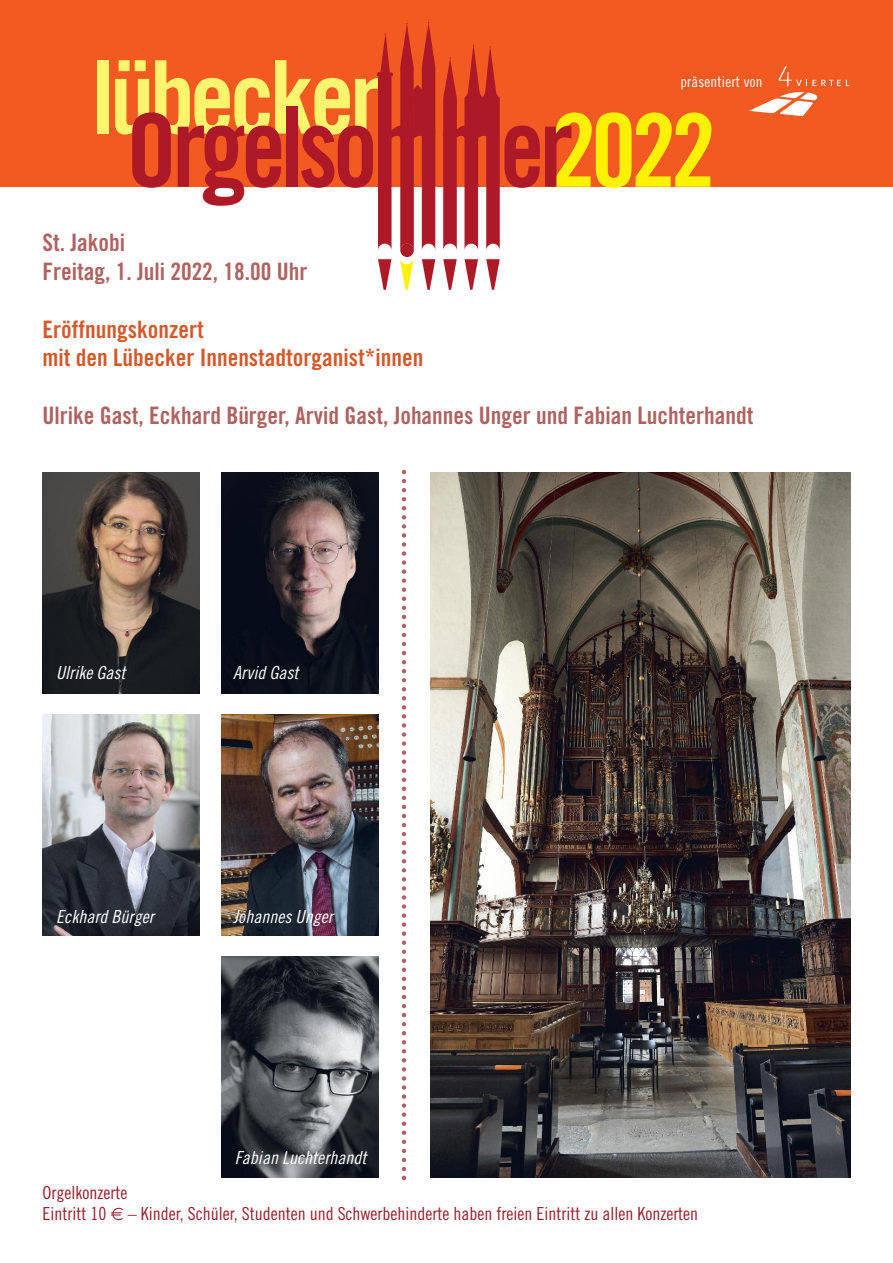
<style>
.page{position:relative;width:893px;height:1263px;background:#fff}
.page>*{position:absolute;margin:0;border:0;box-sizing:border-box;transform-origin:0 0}
.t1{font:24px/28.8px "Trade Gothic Bold Cond Twenty";color:#ae6361}
.t2{font:24px/28.8px "Trade Gothic Bold Cond Twenty";color:#d3592c}
.t3{font:18px/21.6px "Trade Gothic Cond Eighteen";color:#96212e}
.t4{font:18px "Trade Gothic Cond Eighteen Obl";letter-spacing:.005em;color:#fff}
.t5{font:15px "Trade Gothic Cond Eighteen";letter-spacing:.015em;color:#fff}
</style>
<div class="page">
<div style="left:0;top:0;width:893px;height:187px;background:#f25a21"></div>
<div style="left:98px;top:60px;width:11px;height:74px;background:#fff46d"></div>
<svg style="left:422px;top:259px;width:13px;height:31px"></svg>
<svg style="left:465px;top:259px;width:13px;height:31px"></svg>
<svg style="left:486px;top:259px;width:14px;height:31px"></svg>
<svg style="left:378px;top:259px;width:13px;height:31px"></svg>
<div style="left:400px;top:243px;width:14px;height:14px;background:#ad1926;border-radius:50%"></div>
<svg style="left:115px;top:20px;width:320px;height:230px"></svg>
<svg style="left:443px;top:259px;width:14px;height:31px"></svg>
<svg style="left:400px;top:260px;width:13px;height:30px"></svg>
<svg style="left:443px;top:44px;width:268px;height:206px"></svg>
<svg style="left:402px;top:470px;width:4px;height:710px"></svg>
<svg style="left:749px;top:66px;width:101px;height:50px"></svg>
<img style="left:43px;top:472px;width:157px;height:221px">
<img style="left:221px;top:472px;width:157px;height:221px">
<img style="left:430px;top:472px;width:420px;height:706px">
<img style="left:43px;top:714px;width:157px;height:221px">
<img style="left:221px;top:714px;width:157px;height:221px">
<img style="left:221px;top:957px;width:157px;height:221px">
<p class="t5" style="left:680px;top:77px;width:84px">präsentiert von</p>
<p class="t1" style="left:43px;top:230px;width:267px">St. Jakobi<br>Freitag, 1. Juli 2022, 18.00 Uhr</p>
<p class="t2" style="left:43px;top:317px;width:382px">Eröffnungskonzert<br>mit den Lübecker Innenstadtorganist*innen</p>
<p class="t1" style="left:43px;top:403px;width:712px">Ulrike Gast, Eckhard Bürger, Arvid Gast, Johannes Unger und Fabian Luchterhandt</p>
<p class="t4" style="left:56px;top:666px;width:71px">Ulrike Gast</p>
<p class="t4" style="left:233px;top:666px;width:67px">Arvid Gast</p>
<p class="t4" style="left:56px;top:909px;width:99px">Eckhard Bürger</p>
<p class="t4" style="left:233px;top:909px;width:101px">Johannes Unger</p>
<p class="t4" style="left:235px;top:1151px;width:133px">Fabian Luchterhandt</p>
<p class="t3" style="left:43px;top:1183px;width:657px">Orgelkonzerte<br>Eintritt 10 – Kinder, Schüler, Studenten und Schwerbehinderte haben freien Eintritt zu allen Konzerten</p>
</div>
